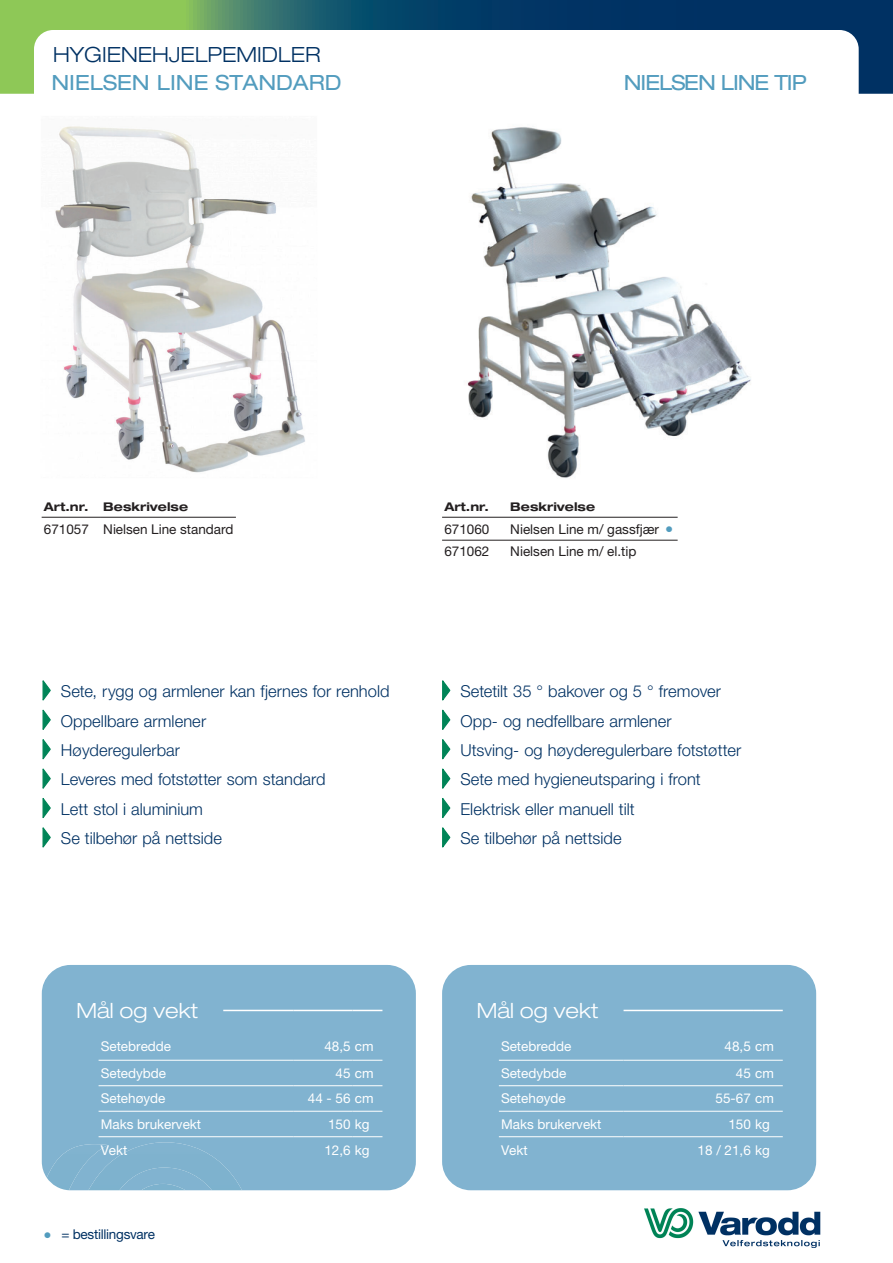
<style>
.page{position:relative;width:893px;height:1263px;background:#fff}
.page>*{position:absolute;margin:0;border:0;box-sizing:border-box;transform-origin:0 0}
.t1{font:300 expanded 21px "Helvetica Neue LT Pro";color:#003163}
.t2{font:expanded 21px "Helvetica Neue LT Std";color:#529cbe}
.t3{font:300 expanded 21px "Helvetica Neue LT Pro";color:#fff}
.t4{font:expanded 21px "Helvetica Neue LT Std";letter-spacing:-.05em;color:#529cbe}
.t5{font:300 16.5px/29.4px "Helvetica Neue LT Std";color:#003163}
.t6{font:300 expanded 16.35px "Helvetica Neue LT Std";color:#529cbe}
.t7{font:13.5px "Helvetica Neue LT Pro";color:#fff}
.t8{font:13.5px "Helvetica Neue LT Pro";color:#231f20}
.t9{font:13.5px "Helvetica Neue LT Pro";letter-spacing:-.02em;color:#003163}
.t10{font:700 expanded 12px "Helvetica Neue LT Pro";color:#231f20}
.s1{font-family:"Helvetica Neue LT Std";font-weight:300;font-stretch:expanded;font-size:16.35px;color:#529cbe}
</style>
<div class="page">
<svg style="left:0;top:0;width:893px;height:94px;background:#2e6562"></svg>
<svg style="left:34px;top:30px;width:825px;height:64px"></svg>
<hr style="left:42px;top:517px;width:59px;height:1px;background:#231f20">
<hr style="left:101px;top:517px;width:135px;height:1px;background:#231f20">
<img style="left:55px;top:126px;width:250px;height:347px">
<svg style="left:42px;top:680px;width:9px;height:168px"></svg>
<img style="left:467px;top:127px;width:284px;height:351px">
<hr style="left:442px;top:517px;width:236px;height:1px;background:#231f20">
<hr style="left:442px;top:540px;width:236px;height:1px;background:#231f20">
<div style="left:42px;top:965px;width:374px;height:225px;background:#81b3d0"></div>
<div style="left:47px;top:1142px;width:195px;height:48px;background:#81b3cf"></div>
<svg style="left:353px;top:1010px;width:29px;height:1px"></svg>
<hr style="left:223px;top:1010px;width:70px;height:1px;background:#fff">
<hr style="left:293px;top:1010px;width:60px;height:1px;background:#fff">
<hr style="left:99px;top:1060px;width:194px;height:1px;background:#fff">
<hr style="left:293px;top:1060px;width:60px;height:1px;background:#fff">
<svg style="left:353px;top:1060px;width:29px;height:1px"></svg>
<hr style="left:99px;top:1085px;width:194px;height:1px;background:#fff">
<hr style="left:293px;top:1085px;width:60px;height:1px;background:#fff">
<svg style="left:353px;top:1085px;width:29px;height:1px"></svg>
<hr style="left:99px;top:1111px;width:194px;height:1px;background:#fff">
<hr style="left:293px;top:1111px;width:60px;height:1px;background:#fff">
<svg style="left:353px;top:1111px;width:29px;height:1px"></svg>
<hr style="left:99px;top:1136px;width:194px;height:1px;background:#fff">
<hr style="left:293px;top:1136px;width:60px;height:1px;background:#fff">
<svg style="left:353px;top:1136px;width:29px;height:1px"></svg>
<div style="left:442px;top:965px;width:374px;height:225px;background:#81b3d0;border-radius:29px"></div>
<hr style="left:753px;top:1010px;width:30px;height:1px;background:#fff">
<hr style="left:623px;top:1010px;width:130px;height:1px;background:#fff">
<hr style="left:499px;top:1060px;width:124px;height:1px;background:#fff">
<hr style="left:623px;top:1060px;width:160px;height:1px;background:#fff">
<hr style="left:499px;top:1085px;width:124px;height:1px;background:#fff">
<hr style="left:623px;top:1085px;width:160px;height:1px;background:#fff">
<hr style="left:499px;top:1111px;width:124px;height:1px;background:#fff">
<hr style="left:623px;top:1111px;width:160px;height:1px;background:#fff">
<hr style="left:499px;top:1136px;width:124px;height:1px;background:#fff">
<hr style="left:623px;top:1136px;width:160px;height:1px;background:#fff">
<svg style="left:442px;top:680px;width:9px;height:168px"></svg>
<img style="left:645px;top:1208px;width:176px;height:39px">
<p class="t1" style="left:53px;top:42px;width:269px">HYGIENEHJELPEMIDLER</p>
<p class="t2" style="left:51px;top:70px;width:292px">NIELSEN LINE STANDARD</p>
<p class="t4" style="left:624px;top:70px;width:184px">NIELSEN LINE TIP</p>
<p class="t10" style="left:44px;top:500px;width:146px">Art.nr. Beskrivelse</p>
<p class="t8" style="left:44px;top:524px;width:191px">671057 Nielsen Line standard</p>
<p class="t5" style="left:61px;top:678px;width:330px">Sete, rygg og armlener kan fjernes for renhold<br>Oppellbare armlener<br>Høyderegulerbar<br>Leveres med fotstøtter som standard<br>Lett stol i aluminium<br>Se tilbehør på nettside</p>
<p class="t10" style="left:444px;top:500px;width:46px">Art.nr.</p>
<p class="t10" style="left:510px;top:500px;width:86px">Beskrivelse</p>
<p class="t8" style="left:444px;top:524px;width:47px">671060</p>
<p class="t8" style="left:510px;top:524px;width:150px">Nielsen Line m/ gassfjær</p>
<p class="t8" style="left:444px;top:547px;width:47px">671062</p>
<p class="t8" style="left:510px;top:547px;width:128px">Nielsen Line m/ el.tip</p>
<p class="t6" style="left:665px;top:519px;width:10px">•</p>
<p class="t5" style="left:460px;top:678px;width:282px">Setetilt 35 ° bakover og 5 ° fremover<br>Opp- og nedfellbare armlener<br>Utsving- og høyderegulerbare fotstøtter<br>Sete med hygieneutsparing i front<br>Elektrisk eller manuell tilt<br>Se tilbehør på nettside</p>
<p class="t3" style="left:76px;top:998px;width:123px">Mål og vekt</p>
<p class="t7" style="left:101px;top:1041px;width:72px">Setebredde</p>
<p class="t7" style="left:324px;top:1041px;width:51px">48,5 cm</p>
<p class="t7" style="left:101px;top:1068px;width:67px">Setedybde</p>
<p class="t7" style="left:336px;top:1068px;width:40px">45 cm</p>
<p class="t7" style="left:101px;top:1094px;width:66px">Setehøyde</p>
<p class="t7" style="left:308px;top:1094px;width:67px">44 - 56 cm</p>
<p class="t7" style="left:101px;top:1119px;width:102px">Maks brukervekt</p>
<p class="t7" style="left:328px;top:1119px;width:43px">150 kg</p>
<p class="t7" style="left:101px;top:1145px;width:28px">Vekt</p>
<p class="t7" style="left:324px;top:1145px;width:47px">12,6 kg</p>
<p class="t9" style="left:43px;top:1230px;width:113px"><span class="s1">•</span> = bestillingsvare</p>
<p class="t3" style="left:477px;top:998px;width:123px">Mål og vekt</p>
<p class="t7" style="left:501px;top:1041px;width:72px">Setebredde</p>
<p class="t7" style="left:725px;top:1041px;width:51px">48,5 cm</p>
<p class="t7" style="left:501px;top:1068px;width:67px">Setedybde</p>
<p class="t7" style="left:736px;top:1068px;width:40px">45 cm</p>
<p class="t7" style="left:501px;top:1094px;width:66px">Setehøyde</p>
<p class="t7" style="left:716px;top:1094px;width:60px">55-67 cm</p>
<p class="t7" style="left:501px;top:1119px;width:102px">Maks brukervekt</p>
<p class="t7" style="left:728px;top:1119px;width:43px">150 kg</p>
<p class="t7" style="left:501px;top:1145px;width:28px">Vekt</p>
<p class="t7" style="left:697px;top:1145px;width:74px">18 / 21,6 kg</p>
</div>
